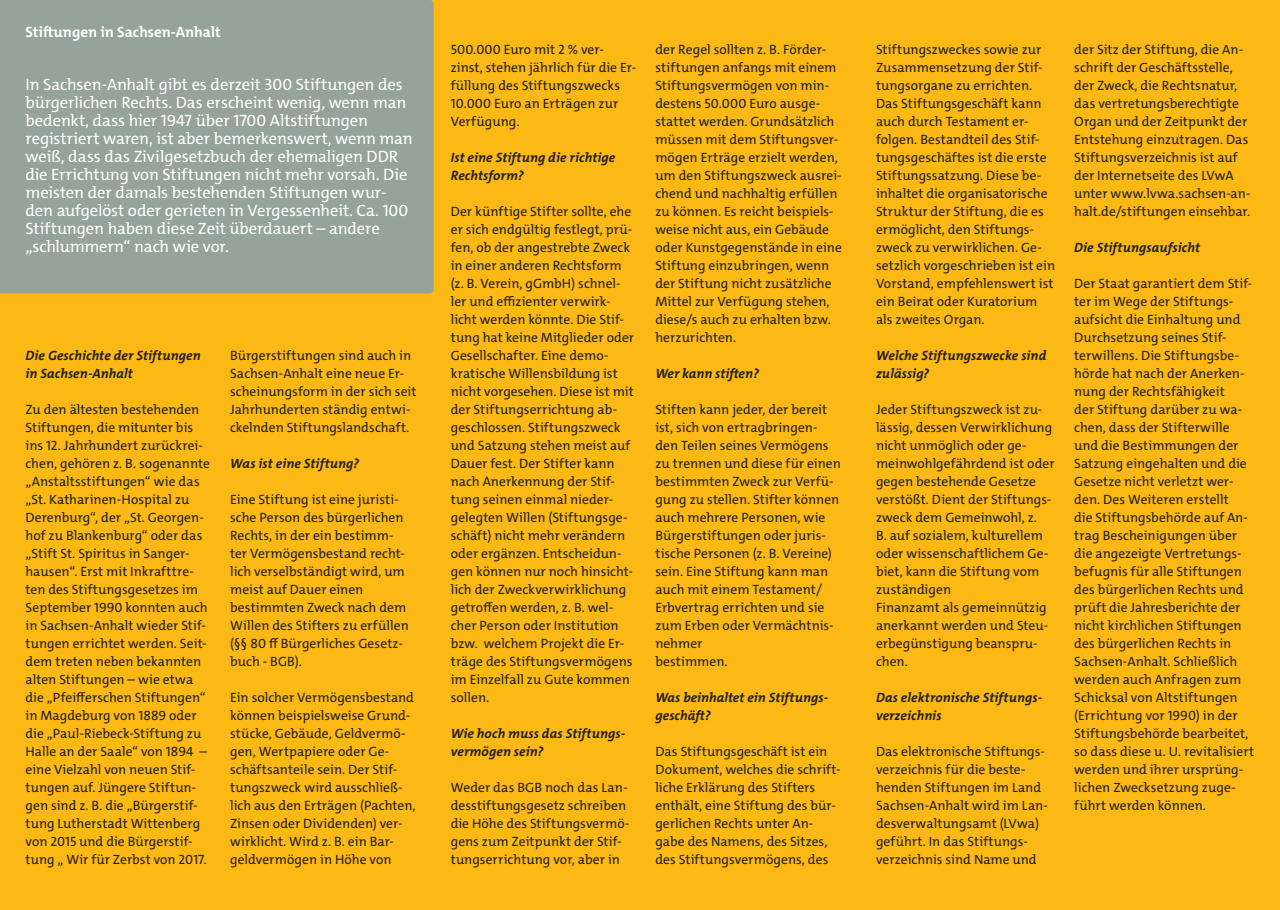
<style>
.page{position:relative;width:1280px;height:910px;background:#fcb814}
.page>*{position:absolute;margin:0;border:0;box-sizing:border-box;transform-origin:0 0}
.fließtext{font:16.5px/18px "The Mix C4 s";letter-spacing:-.005em;color:#fff}
.t1{font:700 15px "The Mix C4 s";color:#fff}
.fließtext-2{font:13.5px/18px "The Mix C4 s";color:#231f20}
.fließtext-3{font:italic 700 13.5px/18px "The Mix C4 s";letter-spacing:.005em;color:#231f20}
</style>
<div class="page">
<div style="left:0;top:0;width:434px;height:293px;background:#96a29c"></div>
<p class="t1" style="left:26px;top:22px;width:197px">Stiftungen in Sachsen-Anhalt</p>
<p class="fließtext" style="left:26px;top:76px;width:382px">In Sachsen-Anhalt gibt es derzeit 300 Stiftungen des bürgerlichen Rechts. Das erscheint wenig, wenn man bedenkt, dass hier 1947 über 1700 Altstiftungen</p>
<p class="fließtext" style="left:26px;top:130px;width:389px">registriert waren, ist aber bemerkenswert, wenn man weiß, dass das Zivilgesetzbuch der ehemaligen DDR die Errichtung von Stiftungen nicht mehr vorsah. Die meisten der damals bestehenden Stiftungen wur&shy;den aufgelöst oder gerieten in Vergessenheit. Ca. 100<br>Stiftungen haben diese Zeit überdauert – andere „schlummern“ nach wie vor.</p>
<p class="fließtext-3" style="left:26px;top:347px;width:177px">Die Geschichte der Stiftungen in Sachsen-Anhalt</p>
<p class="fließtext-2" style="left:26px;top:401px;width:186px">Zu den ältesten bestehenden<br>Stiftungen, die mitunter bis ins 12. Jahrhundert zurückrei&shy;chen, gehören z. B. sogenannte „Anstaltsstiftungen“ wie das „St. Katharinen-Hospital zu<br>Derenburg“, der „St. Georgen&shy;hof zu Blankenburg“ oder das „Stift St. Spiritus in Sanger&shy;hausen“. Erst mit Inkrafttre&shy;ten des Stiftungsgesetzes im<br>September 1990 konnten auch in Sachsen-Anhalt wieder Stif&shy;tungen errichtet werden. Seit&shy;dem treten neben bekannten alten Stiftungen – wie etwa die „Pfeifferschen Stiftungen“ in Magdeburg von 1889 oder die „Paul-Riebeck-Stiftung zu<br>Halle an der Saale“ von 1894 – eine Vielzahl von neuen Stif&shy;tungen auf. Jüngere Stiftun&shy;gen sind z. B. die „Bürgerstif&shy;tung Lutherstadt Wittenberg von 2015 und die Bürgerstif&shy;tung „ Wir für Zerbst von 2017.</p>
<p class="fließtext-2" style="left:230px;top:347px;width:188px">Bürgerstiftungen sind auch in<br>Sachsen-Anhalt eine neue Er&shy;scheinungsform in der sich seit<br>Jahrhunderten ständig entwi&shy;ckelnden Stiftungslandschaft.</p>
<p class="fließtext-3" style="left:230px;top:455px;width:130px">Was ist eine Stiftung?</p>
<p class="fließtext-2" style="left:230px;top:491px;width:180px">Eine Stiftung ist eine juristi&shy;sche Person des bürgerlichen<br>Rechts, in der ein bestimm&shy;ter Vermögensbestand recht&shy;lich verselbständigt wird, um meist auf Dauer einen bestimmten Zweck nach dem<br>Willen des Stifters zu erfüllen (§§ 80 ff Bürgerliches Gesetz&shy;buch - BGB).</p>
<p class="fließtext-2" style="left:230px;top:689px;width:187px">Ein solcher Vermögensbestand können beispielsweise Grund&shy;stücke, Gebäude, Geldvermö&shy;gen, Wertpapiere oder Ge&shy;schäftsanteile sein. Der Stif&shy;tungszweck wird ausschließ&shy;lich aus den Erträgen (Pachten,<br>Zinsen oder Dividenden) ver&shy;wirklicht. Wird z. B. ein Bar&shy;geldvermögen in Höhe von</p>
<p class="fließtext-2" style="left:451px;top:41px;width:187px">500.000 Euro mit 2 % ver&shy;zinst, stehen jährlich für die Er&shy;füllung des Stiftungszwecks<br>10.000 Euro an Erträgen zur<br>Verfügung.</p>
<p class="fließtext-3" style="left:451px;top:149px;width:166px">Ist eine Stiftung die richtige<br>Rechtsform?</p>
<p class="fließtext-2" style="left:451px;top:203px;width:185px">Der künftige Stifter sollte, ehe er sich endgültig festlegt, prü&shy;fen, ob der angestrebte Zweck in einer anderen Rechtsform (z. B. Verein, gGmbH) schnel&shy;ler und effizienter verwirk&shy;licht werden könnte. Die Stif&shy;tung hat keine Mitglieder oder<br>Gesellschafter. Eine demo&shy;kratische Willensbildung ist nicht vorgesehen. Diese ist mit der Stiftungserrichtung ab&shy;geschlossen. Stiftungszweck und Satzung stehen meist auf<br>Dauer fest. Der Stifter kann nach Anerkennung der Stif&shy;tung seinen einmal nieder&shy;gelegten Willen (Stiftungsge&shy;schäft) nicht mehr verändern oder ergänzen. Entscheidun&shy;gen können nur noch hinsicht&shy;lich der Zweckverwirklichung getroffen werden, z. B. wel&shy;cher Person oder Institution bzw. welchem Projekt die Er&shy;träge des Stiftungsvermögens im Einzelfall zu Gute kommen sollen.</p>
<p class="fließtext-3" style="left:451px;top:725px;width:176px">Wie hoch muss das Stiftungs&shy;vermögen sein?</p>
<p class="fließtext-2" style="left:451px;top:779px;width:180px">Weder das BGB noch das Lan&shy;desstiftungsgesetz schreiben die Höhe des Stiftungsvermö&shy;gens zum Zeitpunkt der Stif&shy;tungserrichtung vor, aber in</p>
<p class="fließtext-2" style="left:655px;top:41px;width:188px">der Regel sollten z. B. Förder&shy;stiftungen anfangs mit einem<br>Stiftungsvermögen von min&shy;destens 50.000 Euro ausge&shy;stattet werden. Grundsätzlich müssen mit dem Stiftungsver&shy;mögen Erträge erzielt werden, um den Stiftungszweck ausrei&shy;chend und nachhaltig erfüllen zu können. Es reicht beispiels&shy;weise nicht aus, ein Gebäude oder Kunstgegenstände in eine<br>Stiftung einzubringen, wenn der Stiftung nicht zusätzliche<br>Mittel zur Verfügung stehen, diese/s auch zu erhalten bzw. herzurichten.</p>
<p class="fließtext-3" style="left:655px;top:365px;width:105px">Wer kann stiften?</p>
<p class="fließtext-2" style="left:655px;top:401px;width:187px">Stiften kann jeder, der bereit ist, sich von ertragbringen&shy;den Teilen seines Vermögens zu trennen und diese für einen bestimmten Zweck zur Verfü&shy;gung zu stellen. Stifter können auch mehrere Personen, wie<br>Bürgerstiftungen oder juris&shy;tische Personen (z. B. Vereine) sein. Eine Stiftung kann man auch mit einem Testament/<br>Erbvertrag errichten und sie zum Erben oder Vermächtnis&shy;nehmer</p>
<p class="fließtext-2" style="left:655px;top:653px;width:74px">bestimmen.</p>
<p class="fließtext-3" style="left:655px;top:689px;width:174px">Was beinhaltet ein Stiftungs&shy;geschäft?</p>
<p class="fließtext-2" style="left:655px;top:743px;width:187px">Das Stiftungsgeschäft ist ein<br>Dokument, welches die schrift&shy;liche Erklärung des Stifters enthält, eine Stiftung des bür&shy;gerlichen Rechts unter An&shy;gabe des Namens, des Sitzes, des Stiftungsvermögens, des</p>
<p class="fließtext-2" style="left:876px;top:41px;width:181px">Stiftungszweckes sowie zur<br>Zusammensetzung der Stif&shy;tungsorgane zu errichten.<br>Das Stiftungsgeschäft kann auch durch Testament er&shy;folgen. Bestandteil des Stif&shy;tungsgeschäftes ist die erste<br>Stiftungssatzung. Diese be&shy;inhaltet die organisatorische<br>Struktur der Stiftung, die es ermöglicht, den Stiftungs&shy;zweck zu verwirklichen. Ge&shy;setzlich vorgeschrieben ist ein<br>Vorstand, empfehlenswert ist ein Beirat oder Kuratorium als zweites Organ.</p>
<p class="fließtext-3" style="left:876px;top:347px;width:172px">Welche Stiftungszwecke sind zulässig?</p>
<p class="fließtext-2" style="left:876px;top:401px;width:180px">Jeder Stiftungszweck ist zu&shy;lässig, dessen Verwirklichung nicht unmöglich oder ge&shy;meinwohlgefährdend ist oder gegen bestehende Gesetze verstößt. Dient der Stiftungs&shy;zweck dem Gemeinwohl, z.<br>B. auf sozialem, kulturellem oder wissenschaftlichem Ge&shy;biet, kann die Stiftung vom zuständigen<br>Finanzamt als gemeinnützig anerkannt werden und Steu&shy;erbegünstigung beanspru&shy;chen.</p>
<p class="fließtext-3" style="left:876px;top:689px;width:168px">Das elektronische Stiftungs&shy;verzeichnis</p>
<p class="fließtext-2" style="left:876px;top:743px;width:173px">Das elektronische Stiftungs&shy;verzeichnis für die beste&shy;henden Stiftungen im Land<br>Sachsen-Anhalt wird im Lan&shy;desverwaltungsamt (LVwa) geführt. In das Stiftungs&shy;verzeichnis sind Name und</p>
<p class="fließtext-2" style="left:1074px;top:41px;width:178px">der Sitz der Stiftung, die An&shy;schrift der Geschäftsstelle, der Zweck, die Rechtsnatur, das vertretungsberechtigte<br>Organ und der Zeitpunkt der<br>Entstehung einzutragen. Das<br>Stiftungsverzeichnis ist auf der Internetseite des LVwA unter www.lvwa.sachsen-an&shy;halt.de/stiftungen einsehbar.</p>
<p class="fließtext-3" style="left:1074px;top:239px;width:127px">Die Stiftungsaufsicht</p>
<p class="fließtext-2" style="left:1074px;top:275px;width:181px">Der Staat garantiert dem Stif&shy;ter im Wege der Stiftungs&shy;aufsicht die Einhaltung und<br>Durchsetzung seines Stif&shy;terwillens. Die Stiftungsbe&shy;hörde hat nach der Anerken&shy;nung der Rechtsfähigkeit<br>der Stiftung darüber zu wa&shy;chen, dass der Stifterwille und die Bestimmungen der<br>Satzung eingehalten und die<br>Gesetze nicht verletzt wer&shy;den. Des Weiteren erstellt<br>die Stiftungsbehörde auf An&shy;trag Bescheinigungen über die angezeigte Vertretungs&shy;befugnis für alle Stiftungen des bürgerlichen Rechts und prüft die Jahresberichte der nicht kirchlichen Stiftungen des bürgerlichen Rechts in<br>Sachsen-Anhalt. Schließlich werden auch Anfragen zum<br>Schicksal von Altstiftungen (Errichtung vor 1990) in der<br>Stiftungsbehörde bearbeitet, so dass diese u. U. revitalisiert werden und ihrer ursprüng&shy;lichen Zwecksetzung zuge&shy;führt werden können.</p>
</div>
